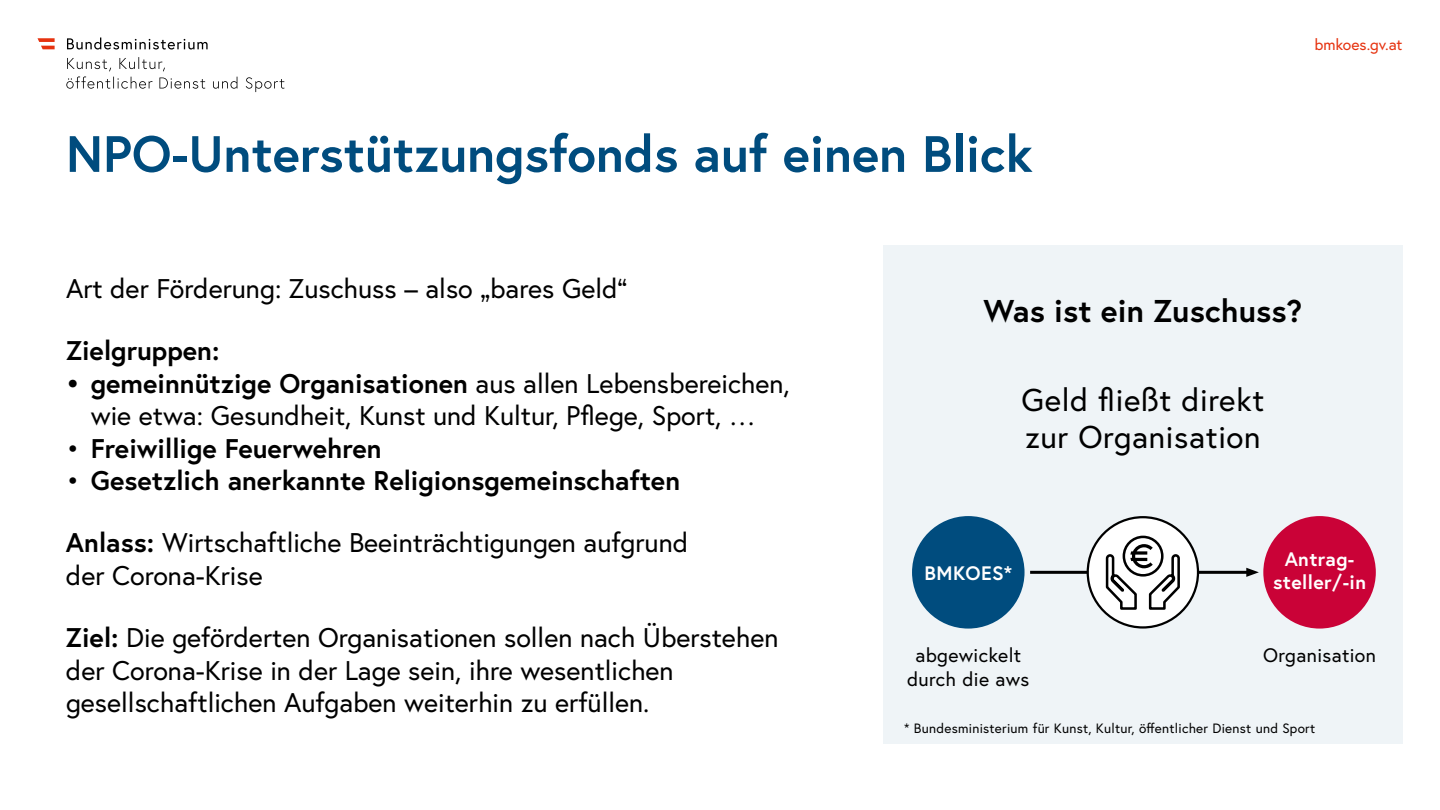
<style>
.page{position:relative;width:1440px;height:810px;background:#fff}
.page>*{position:absolute;margin:0;border:0;box-sizing:border-box;transform-origin:0 0}
.t1{font:700 51px "Europa Austria";color:#004c7e}
.t2{font:31.5px/37.8px "Europa Austria";letter-spacing:.02em;color:#000}
.t3{font:700 31.5px "Europa Austria";letter-spacing:.005em;color:#000}
.t4{font:27px/32.4px "Europa Austria";color:#000}
.t5{font:700 27px "Europa Austria";color:#000}
.t6{font:19.5px/23.4px "Europa Austria";letter-spacing:.02em;color:#000;text-align:center}
.t7{font:700 19.5px/23.4px "Europa Austria";letter-spacing:.02em;color:#fff;text-align:center}
.t8{font:15.67px "Europa Austria";letter-spacing:-.005em;color:#e6320f}
.t9{font:13.5px "Europa Austria";letter-spacing:.02em;color:#000}
.s1{font-weight:700}
.s2{font-weight:400}
</style>
<div class="page">
<svg style="left:66px;top:57px;width:219px;height:35px"></svg>
<svg style="left:67px;top:37px;width:141px;height:13px"></svg>
<svg style="left:38px;top:38px;width:17px;height:11px"></svg>
<div style="left:883px;top:245px;width:519px;height:499px;background:#eff4f7"></div>
<div style="left:912px;top:516px;width:113px;height:113px;background:#004c7e;border-radius:50%"></div>
<hr style="left:1030px;top:571px;width:221px;height:3px;background:#000">
<svg style="left:1246px;top:568px;width:13px;height:9px"></svg>
<div style="left:1088px;top:517px;width:110px;height:110px;background:#fff;border-radius:50%"></div>
<div style="left:1087px;top:516px;width:112px;height:113px;border:2px solid #000;border-radius:50%"></div>
<div style="left:1263px;top:516px;width:113px;height:113px;background:#ca0237;border-radius:50%"></div>
<div style="left:1123px;top:536px;width:41px;height:41px;border:3px solid #000;border-radius:50%"></div>
<svg style="left:1104px;top:544px;width:77px;height:67px"></svg>
<h1 class="t1" style="left:66px;top:119px;width:968px">NPO-Unterstützungsfonds auf einen Blick</h1>
<p class="t8" style="left:1314px;top:34px;width:90px">bmkoes.gv.at</p>
<p class="t4" style="left:66px;top:272px;width:563px">Art der Förderung: Zuschuss – also „bares Geld“</p>
<p class="t5" style="left:66px;top:333px;width:155px">Zielgruppen:</p>
<p class="t4" style="left:66px;top:367px;width:725px;text-align:center"><span class="s1">• gemeinnützige Organisationen</span> aus allen Lebensbereichen, wie etwa: Gesundheit, Kunst und Kultur, Pflege, Sport, …</p>
<p class="t5" style="left:66px;top:430px;width:317px"><span class="s2">•</span> Freiwillige Feuerwehren</p>
<p class="t5" style="left:66px;top:462px;width:616px"><span class="s2">•</span> Gesetzlich anerkannte Religionsgemeinschaften</p>
<p class="t4" style="left:66px;top:526px;width:624px"><span class="s1">Anlass:</span> Wirtschaftliche Beeinträchtigungen aufgrund der Corona-Krise</p>
<p class="t4" style="left:66px;top:621px;width:714px"><span class="s1">Ziel:</span> Die geförderten Organisationen sollen nach Überstehen der Corona-Krise in der Lage sein, ihre wesentlichen gesellschaftlichen Aufgaben weiterhin zu erfüllen.</p>
<p class="t3" style="left:983px;top:290px;width:320px">Was ist ein Zuschuss?</p>
<p class="t2" style="left:1021px;top:380px;width:244px">Geld fließt direkt zur Organisation</p>
<p class="t7" style="left:925px;top:561px;width:89px">BMKOES*</p>
<p class="t7" style="left:1273px;top:547px;width:94px">Antrag&shy;steller/-in</p>
<p class="t6" style="left:907px;top:643px;width:124px">abgewickelt durch die aws</p>
<p class="t9" style="left:904px;top:719px;width:412px">* Bundesministerium für Kunst, Kultur, öffentlicher Dienst und Sport</p>
<p class="t6" style="left:1263px;top:643px;width:114px">Organisation</p>
</div>
